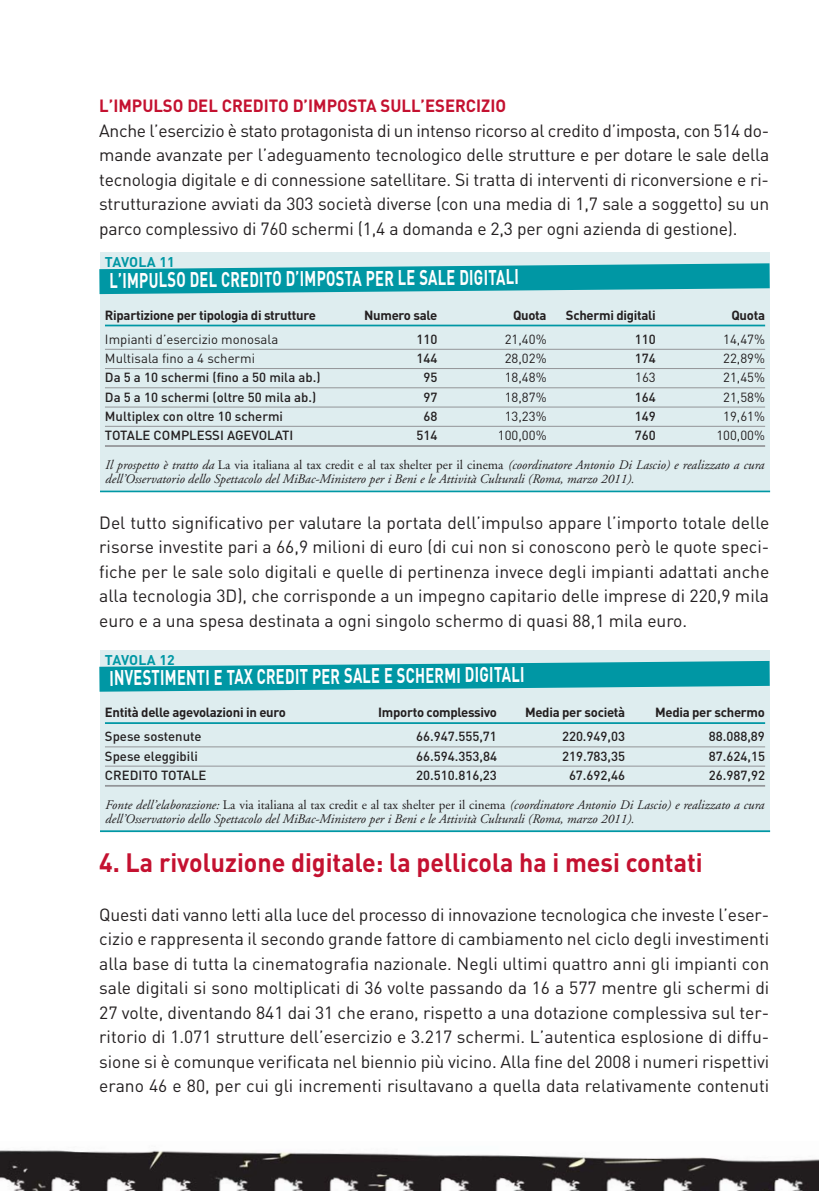
<style>
.page{position:relative;width:819px;height:1191px;background:#fff}
.page>*{position:absolute;margin:0;border:0;box-sizing:border-box;transform-origin:0 0}
.t1{font:700 26.25px "DIN";color:#c41130;scale:.95 1}
.t2{font:700 21px "DIN";letter-spacing:.005em;color:#fff;scale:.7 1}
.t3{font:17.5px/24.5px "DIN";color:#231f20;text-align:justify}
.t4{font:700 17.5px "DIN";color:#c41130;scale:.95 1}
.t5{font:700 14px "DIN";letter-spacing:.01em;color:#0097a4}
.t6{font:italic 13.12px/14px "Adobe Garamond";color:#231f20}
.t7{font:500 13.12px "DIN";color:#231f20}
.t8{font:700 13.12px "DIN";letter-spacing:-.02em;color:#231f20}
.t9{font:13.12px "DIN";color:#231f20}
.s1{font-style:normal}
</style>
<div class="page">
<img style="left:0;top:1150px;width:819px;height:40px">
<div style="left:100px;top:253px;width:669px;height:237px;background:#deedef"></div>
<svg style="left:99px;top:263px;width:670px;height:31px"></svg>
<hr style="left:105px;top:325px;width:660px;height:1px;background:#0097a4">
<hr style="left:105px;top:349px;width:660px;height:1px;background:#939598">
<hr style="left:105px;top:368px;width:660px;height:1px;background:#939598">
<hr style="left:105px;top:387px;width:660px;height:1px;background:#939598">
<hr style="left:105px;top:406px;width:660px;height:1px;background:#939598">
<hr style="left:105px;top:426px;width:660px;height:1px;background:#939598">
<hr style="left:105px;top:445px;width:660px;height:2px;background:#939598">
<hr style="left:100px;top:490px;width:670px;height:2px;background:#0097a4">
<div style="left:100px;top:650px;width:669px;height:181px;background:#deedef"></div>
<svg style="left:99px;top:661px;width:670px;height:30px;background:#26a5b0"></svg>
<hr style="left:105px;top:722px;width:660px;height:2px;background:#0097a4">
<hr style="left:105px;top:746px;width:660px;height:1px;background:#939598">
<hr style="left:105px;top:765px;width:660px;height:1px;background:#939598">
<hr style="left:105px;top:785px;width:660px;height:1px;background:#939598">
<hr style="left:100px;top:830px;width:670px;height:2px;background:#0097a4">
<p class="t4" style="left:99px;top:100px;width:430px">L’IMPULSO DEL CREDITO D’IMPOSTA SULL’ESERCIZIO</p>
<p class="t3" style="left:99px;top:120px;width:671px">Anche l’esercizio è stato protagonista di un intenso ricorso al credito d’imposta, con 514 do&shy;mande avanzate per l’adeguamento tecnologico delle strutture e per dotare le sale della tecnologia digitale e di connessione satellitare. Si tratta di interventi di riconversione e ri&shy;strutturazione avviati da 303 società diverse (con una media di 1,7 sale a soggetto) su un parco complessivo di 760 schermi (1,4 a domanda e 2,3 per ogni azienda di gestione).</p>
<p class="t5" style="left:105px;top:257px;width:71px">TAVOLA 11</p>
<p class="t2" style="left:109px;top:271px;width:586px">L’IMPULSO DEL CREDITO D’IMPOSTA PER LE SALE DIGITALI</p>
<p class="t8" style="left:105px;top:310px;width:212px">Ripartizione per tipologia di strutture</p>
<p class="t8" style="left:364px;top:310px;width:75px">Numero sale</p>
<p class="t8" style="left:513px;top:310px;width:35px">Quota</p>
<p class="t8" style="left:566px;top:310px;width:91px">Schermi digitali</p>
<p class="t8" style="left:731px;top:310px;width:35px">Quota</p>
<p class="t9" style="left:105px;top:334px;width:175px">Impianti d’esercizio monosala</p>
<p class="t7" style="left:416px;top:334px;width:22px">110</p>
<p class="t9" style="left:504px;top:334px;width:43px">21,40%</p>
<p class="t7" style="left:634px;top:334px;width:22px">110</p>
<p class="t9" style="left:723px;top:334px;width:43px">14,47%</p>
<p class="t9" style="left:105px;top:354px;width:151px">Multisala fino a 4 schermi</p>
<p class="t7" style="left:416px;top:354px;width:22px">144</p>
<p class="t9" style="left:504px;top:354px;width:43px">28,02%</p>
<p class="t7" style="left:634px;top:354px;width:22px">174</p>
<p class="t9" style="left:723px;top:354px;width:43px">22,89%</p>
<p class="t7" style="left:105px;top:373px;width:217px">Da 5 a 10 schermi (fino a 50 mila ab.)</p>
<p class="t7" style="left:423px;top:373px;width:15px">95</p>
<p class="t9" style="left:504px;top:373px;width:43px">18,48%</p>
<p class="t9" style="left:635px;top:373px;width:22px">163</p>
<p class="t9" style="left:723px;top:373px;width:43px">21,45%</p>
<p class="t7" style="left:105px;top:392px;width:213px">Da 5 a 10 schermi (oltre 50 mila ab.)</p>
<p class="t7" style="left:423px;top:392px;width:15px">97</p>
<p class="t9" style="left:504px;top:392px;width:43px">18,87%</p>
<p class="t7" style="left:634px;top:392px;width:22px">164</p>
<p class="t9" style="left:723px;top:392px;width:43px">21,58%</p>
<p class="t7" style="left:105px;top:411px;width:180px">Multiplex con oltre 10 schermi</p>
<p class="t7" style="left:423px;top:411px;width:15px">68</p>
<p class="t9" style="left:504px;top:411px;width:43px">13,23%</p>
<p class="t7" style="left:634px;top:411px;width:22px">149</p>
<p class="t9" style="left:723px;top:411px;width:43px">19,61%</p>
<p class="t7" style="left:105px;top:431px;width:190px">TOTALE COMPLESSI AGEVOLATI</p>
<p class="t7" style="left:416px;top:431px;width:22px">514</p>
<p class="t9" style="left:498px;top:431px;width:50px">100,00%</p>
<p class="t7" style="left:634px;top:431px;width:22px">760</p>
<p class="t9" style="left:716px;top:431px;width:50px">100,00%</p>
<p class="t6" style="left:105px;top:459px;width:660px">Il prospetto è tratto da <span class="s1">La via italiana al tax credit e al tax shelter per il cinema</span> (coordinatore Antonio Di Lascio) e realizzato a cura dell’Osservatorio dello Spettacolo del MiBac-Ministero per i Beni e le Attività Culturali (Roma, marzo 2011).</p>
<p class="t3" style="left:99px;top:512px;width:671px">Del tutto significativo per valutare la portata dell’impulso appare l’importo totale delle risorse investite pari a 66,9 milioni di euro (di cui non si conoscono però le quote speci&shy;fiche per le sale solo digitali e quelle di pertinenza invece degli impianti adattati anche alla tecnologia 3D), che corrisponde a un impegno capitario delle imprese di 220,9 mila euro e a una spesa destinata a ogni singolo schermo di quasi 88,1 mila euro.</p>
<p class="t5" style="left:105px;top:654px;width:71px">TAVOLA 12</p>
<p class="t2" style="left:109px;top:669px;width:594px">INVESTIMENTI E TAX CREDIT PER SALE E SCHERMI DIGITALI</p>
<p class="t8" style="left:105px;top:708px;width:182px">Entità delle agevolazioni in euro</p>
<p class="t8" style="left:378px;top:708px;width:120px">Importo complessivo</p>
<p class="t8" style="left:525px;top:708px;width:102px">Media per società</p>
<p class="t8" style="left:655px;top:708px;width:111px">Media per schermo</p>
<p class="t7" style="left:105px;top:732px;width:98px">Spese sostenute</p>
<p class="t7" style="left:416px;top:732px;width:82px">66.947.555,71</p>
<p class="t7" style="left:562px;top:732px;width:65px">220.949,03</p>
<p class="t7" style="left:708px;top:732px;width:58px">88.088,89</p>
<p class="t7" style="left:105px;top:751px;width:94px">Spese eleggibili</p>
<p class="t7" style="left:416px;top:751px;width:82px">66.594.353,84</p>
<p class="t7" style="left:562px;top:751px;width:65px">219.783,35</p>
<p class="t7" style="left:708px;top:751px;width:58px">87.624,15</p>
<p class="t7" style="left:105px;top:770px;width:103px">CREDITO TOTALE</p>
<p class="t7" style="left:416px;top:770px;width:82px">20.510.816,23</p>
<p class="t7" style="left:569px;top:770px;width:58px">67.692,46</p>
<p class="t7" style="left:708px;top:770px;width:58px">26.987,92</p>
<p class="t6" style="left:105px;top:799px;width:660px">Fonte dell’elaborazione: <span class="s1">La via italiana al tax credit e al tax shelter per il cinema</span> (coordinatore Antonio Di Lascio) e realizzato a cura dell’Osservatorio dello Spettacolo del MiBac-Ministero per i Beni e le Attività Culturali (Roma, marzo 2011).</p>
<h1 class="t1" style="left:99px;top:853px;width:636px">4. La rivoluzione digitale: la pellicola ha i mesi contati</h1>
<p class="t3" style="left:99px;top:904px;width:671px">Questi dati vanno letti alla luce del processo di innovazione tecnologica che investe l’eser&shy;cizio e rappresenta il secondo grande fattore di cambiamento nel ciclo degli investimenti alla base di tutta la cinematografia nazionale. Negli ultimi quattro anni gli impianti con sale digitali si sono moltiplicati di 36 volte passando da 16 a 577 mentre gli schermi di 27 volte, diventando 841 dai 31 che erano, rispetto a una dotazione complessiva sul ter&shy;ritorio di 1.071 strutture dell’esercizio e 3.217 schermi. L’autentica esplosione di diffu&shy;sione si è comunque verificata nel biennio più vicino. Alla fine del 2008 i numeri rispettivi erano 46 e 80, per cui gli incrementi risultavano a quella data relativamente contenuti</p>
</div>
